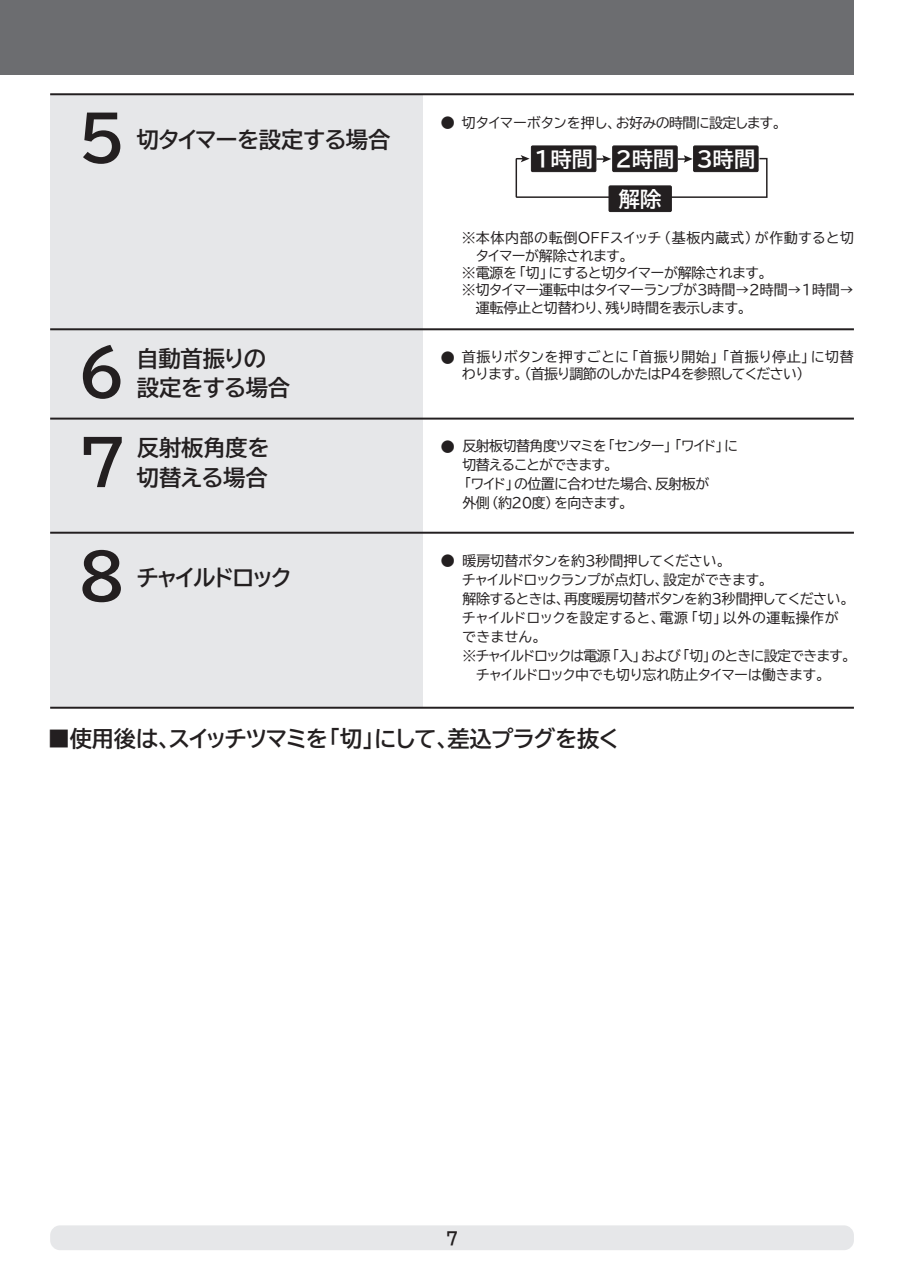
<style>
.page{position:relative;width:903px;height:1275px;background:#fff}
.page>*{position:absolute;margin:0;border:0;box-sizing:border-box;transform-origin:0 0}
.t1{font:700 61.95px "TBUD Go Std";color:#231f20}
.t2{font:700 22.4px "TBUD Go Std";letter-spacing:-.07em;color:#231f20}
.t3{font:700 22.4px/29.8px "TBUD Go Std";letter-spacing:-.015em;color:#231f20}
.t4{font:700 22.4px "TBUD Go Std";letter-spacing:-.04em;color:#231f20}
.t5{font:700 22.4px "TBUD Go Std";letter-spacing:-.15em;color:#231f20}
.t6{font:700 21.18px "TBUD Go Std";color:#fff}
.t7{font:700 17.5px "TBUD Go Std";color:#231f20;scale:.9 1}
.t8{font:14px/18.9px "TBUD Go Std";letter-spacing:-.04em;color:#231f20}
.t9{font:14px "TBUD Go Std";letter-spacing:-.01em;color:#231f20}
.t10{font:14px "TBUD Go Std";letter-spacing:.04em;color:#231f20}
.t11{font:14px "TBUD Go Std";letter-spacing:-.11em;color:#231f20}
.t12{font:14px "TBUD Go Std";letter-spacing:-.08em;color:#231f20}
</style>
<div class="page">
<div style="left:0;top:0;width:854px;height:74px;background:#6c6d70"></div>
<div style="left:50px;top:1225px;width:804px;height:25px;background:#e6e7e9;border-radius:10px"></div>
<div style="left:50px;top:94px;width:372px;height:614px;background:#e6e7e9"></div>
<hr style="left:50px;top:328px;width:804px;height:2px;background:#231f20">
<hr style="left:50px;top:418px;width:804px;height:2px;background:#231f20">
<hr style="left:50px;top:532px;width:804px;height:2px;background:#231f20">
<hr style="left:50px;top:707px;width:804px;height:2px;background:#231f20">
<svg style="left:515px;top:155px;width:253px;height:44px"></svg>
<div style="left:531px;top:146px;width:65px;height:26px;background:#231f20"></div>
<div style="left:531px;top:146px;width:65px;height:26px;border:1px solid #231f20"></div>
<div style="left:609px;top:186px;width:62px;height:26px;background:#231f20"></div>
<div style="left:609px;top:186px;width:63px;height:26px;border:1px solid #231f20"></div>
<div style="left:613px;top:146px;width:64px;height:26px;background:#231f20"></div>
<div style="left:612px;top:146px;width:65px;height:26px;border:1px solid #231f20"></div>
<div style="left:693px;top:146px;width:65px;height:26px;background:#231f20"></div>
<div style="left:693px;top:146px;width:65px;height:26px;border:1px solid #231f20"></div>
<hr style="left:50px;top:93px;width:804px;height:2px;background:#231f20">
<p class="t1" style="left:77px;top:87px;width:50px">5</p>
<p class="t4" style="left:137px;top:121px;width:255px">切タイマーを設定する場合</p>
<p class="t1" style="left:77px;top:322px;width:50px">6</p>
<p class="t3" style="left:137px;top:343px;width:155px">自動首振りの設定をする場合</p>
<p class="t1" style="left:77px;top:412px;width:50px">7</p>
<p class="t3" style="left:137px;top:433px;width:134px">反射板角度を切替える場合</p>
<p class="t1" style="left:77px;top:526px;width:50px">8</p>
<p class="t5" style="left:136px;top:559px;width:158px">チャイルドロック</p>
<p class="t8" style="left:441px;top:114px;width:16px">●</p>
<p class="t8" style="left:462px;top:113px;width:326px">切タイマーボタンを押し、お好みの時間に設定します。</p>
<p class="t6" style="left:534px;top:141px;width:223px">1時間 2時間 3時間</p>
<p class="t6" style="left:619px;top:182px;width:44px">解除</p>
<p class="t10" style="left:462px;top:226px;width:394px">※本体内部の転倒OFFスイッチ（基板内蔵式）が作動すると切</p>
<p class="t8" style="left:475px;top:246px;width:160px">タイマーが解除されます。</p>
<p class="t8" style="left:462px;top:263px;width:312px">※電源を「切」にすると切タイマーが解除されます。</p>
<p class="t8" style="left:462px;top:280px;width:393px">※切タイマー運転中はタイマーランプが3時間→2時間→1時間→</p>
<p class="t8" style="left:462px;top:298px;width:291px">　運転停止と切替わり、残り時間を表示します。</p>
<p class="t9" style="left:441px;top:345px;width:414px">● 首振りボタンを押すごとに「首振り開始」「首振り停止」に切替</p>
<p class="t8" style="left:462px;top:364px;width:350px">わります。（首振り調節のしかたはP4を参照してください）</p>
<p class="t8" style="left:441px;top:437px;width:16px">●</p>
<p class="t11" style="left:462px;top:434px;width:277px">反射板切替角度ツマミを「センター」「ワイド」に</p>
<p class="t12" style="left:462px;top:453px;width:157px">切替えることができます。</p>
<p class="t8" style="left:458px;top:474px;width:253px">「ワイド」の位置に合わせた場合、反射板が</p>
<p class="t8" style="left:462px;top:493px;width:172px">外側（約20度）を向きます。</p>
<p class="t8" style="left:441px;top:551px;width:16px">●</p>
<p class="t8" style="left:462px;top:551px;width:396px">暖房切替ボタンを約3秒間押してください。<br>チャイルドロックランプが点灯し、設定ができます。<br>解除するときは、再度暖房切替ボタンを約3秒間押してください。チャイルドロックを設定すると、電源「切」以外の運転操作ができません。<br>※チャイルドロックは電源「入」および「切」のときに設定できます。　チャイルドロック中でも切り忘れ防止タイマーは働きます。</p>
<p class="t2" style="left:48px;top:720px;width:574px">■使用後は、スイッチツマミを「切」にして、差込プラグを抜く</p>
<p class="t7" style="left:446px;top:1224px;width:15px">7</p>
</div>
